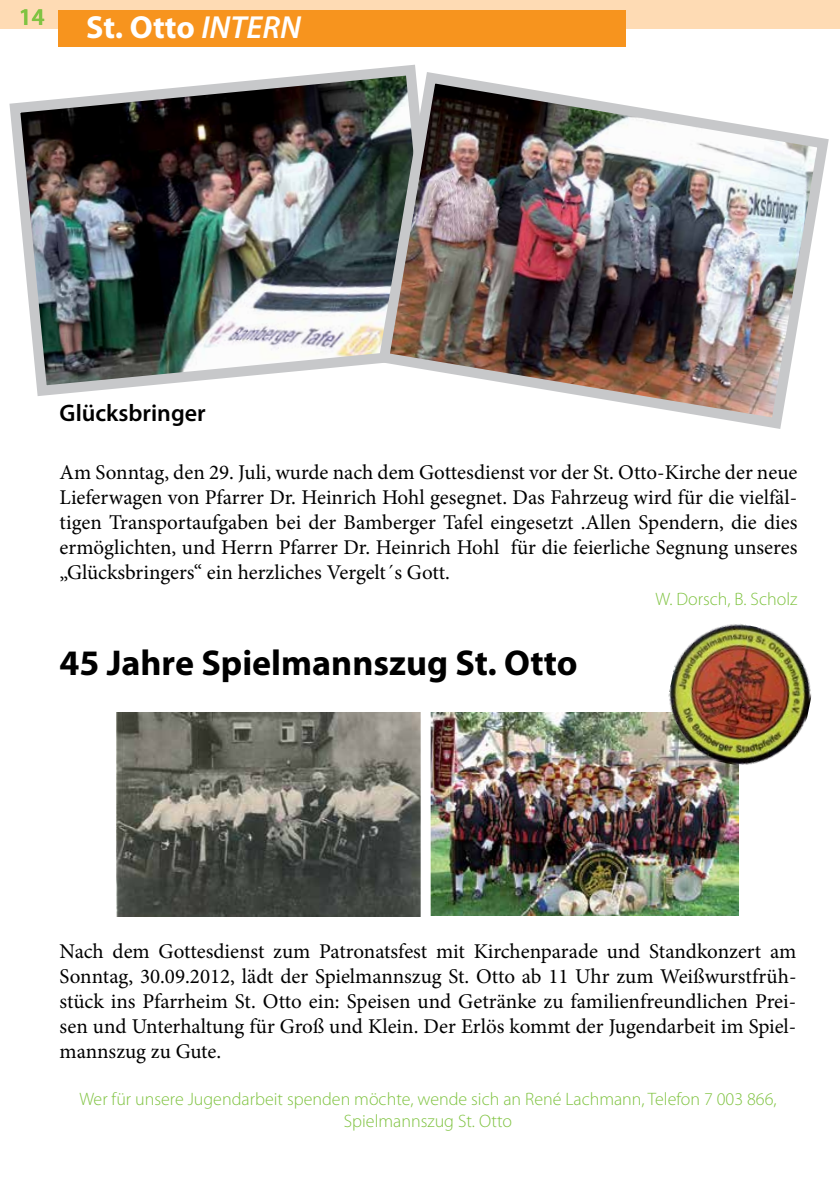
<style>
.page{position:relative;width:840px;height:1191px;background:#fff}
.page>*{position:absolute;margin:0;border:0;box-sizing:border-box;transform-origin:0 0}
.t1{font:700 36px "Myriad Pro";color:#000}
.t2{font:700 32px "Myriad Pro";color:#fff}
.t3{font:600 24px "Myriad Pro";color:#000}
.t4{font:600 24px "Myriad Pro";color:#80c342}
.t5{font:21px/25.2px "Minion Pro";color:#000;text-align:justify}
.t6{font:300 18px/21.6px "Myriad Pro";color:#80c342;text-align:center}
.s1{font-weight:600;font-style:italic}
</style>
<div class="page">
<div style="left:0;top:0;width:839px;height:29px;background:#fedbb4"></div>
<div style="left:59px;top:10px;width:566px;height:37px;background:#f7941e"></div>
<img style="left:9px;top:64px;width:406px;height:332px">
<img style="left:372px;top:66px;width:457px;height:363px">
<img style="left:116px;top:712px;width:304px;height:204px">
<img style="left:430px;top:712px;width:308px;height:203px">
<img style="left:666px;top:624px;width:146px;height:142px">
<p class="t4" style="left:19px;top:2px;width:27px">14</p>
<h2 class="t2" style="left:86px;top:6px;width:216px">St. Otto <span class="s1">INTERN</span></h2>
<p class="t3" style="left:60px;top:397px;width:148px">Glücksbringer</p>
<p class="t5" style="left:60px;top:459px;width:739px">Am Sonntag, den 29. Juli, wurde nach dem Gottesdienst vor der St. Otto-Kirche der neue Lieferwagen von Pfarrer Dr. Heinrich Hohl gesegnet. Das Fahrzeug wird für die vielfäl&shy;tigen Transportaufgaben bei der Bamberger Tafel eingesetzt .Allen Spendern, die dies ermöglichten, und Herrn Pfarrer Dr. Heinrich Hohl für die feierliche Segnung unseres „Glücksbringers“ ein herzliches Vergelt´s Gott.</p>
<p class="t6" style="left:655px;top:588px;width:143px">W. Dorsch, B. Scholz</p>
<h1 class="t1" style="left:60px;top:639px;width:519px">45 Jahre Spielmannszug St. Otto</h1>
<p class="t5" style="left:60px;top:938px;width:738px">Nach dem Gottesdienst zum Patronatsfest mit Kirchenparade und Standkonzert am Sonntag, 30.09.2012, lädt der Spielmannszug St. Otto ab 11 Uhr zum Weißwurstfrüh&shy;stück ins Pfarrheim St. Otto ein: Speisen und Getränke zu familienfreundlichen Prei&shy;sen und Unterhaltung für Groß und Klein. Der Erlös kommt der Jugendarbeit im Spiel&shy;mannszug zu Gute.</p>
<p class="t6" style="left:79px;top:1088px;width:698px">Wer für unsere Jugendarbeit spenden möchte, wende sich an René Lachmann, Telefon 7 003 866,<br>Spielmannszug St. Otto</p>
</div>
